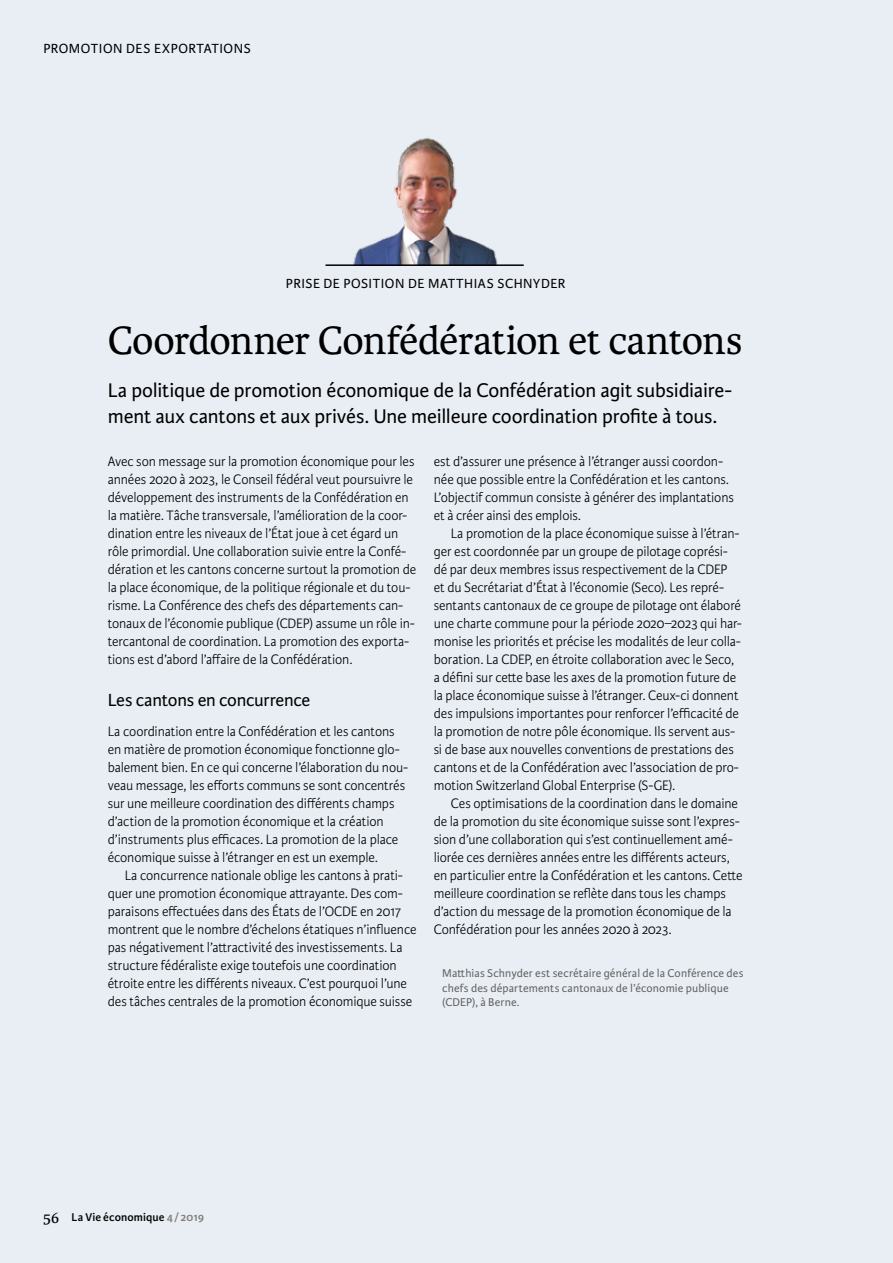
<style>
.page{position:relative;width:893px;height:1263px;background:#e9eef5}
.page>*{position:absolute;margin:0;border:0;box-sizing:border-box;transform-origin:0 0}
.t1{font:42px "Karmina";letter-spacing:-.01em;color:#000}
.t2{font:21px/25.5px "Karmina Sans";letter-spacing:-.005em;color:#000}
.t3{font:18.75px "Karmina Sans";letter-spacing:-.015em;color:#000}
.t4{font:300 14.55px/18px "Karmina Sans";letter-spacing:-.01em;color:#000;scale:.96 1}
.t5{font:14.1px "Karmina Sans";letter-spacing:.035em;color:#000}
.t6{font:12px/14.4px "Karmina Sans";letter-spacing:.01em;color:#6d6966}
.t7{font:600 12px "Karmina Sans";letter-spacing:.01em;color:#000}
.s1{font-family:"Karmina";font-weight:400;font-size:16.5px}
.s2{color:#817e7b}
</style>
<div class="page">
<img style="left:353px;top:137px;width:145px;height:127px">
<hr style="left:325px;top:264px;width:199px;height:2px;background:#000">
<p class="t5" style="left:43px;top:41px;width:209px">PROMOTION DES EXPORTATIONS</p>
<p class="t5" style="left:286px;top:276px;width:281px">PRISE DE POSITION DE MATTHIAS SCHNYDER</p>
<h1 class="t1" style="left:108px;top:316px;width:637px">Coordonner Confédération et cantons</h1>
<h2 class="t2" style="left:108px;top:378px;width:626px">La politique de promotion économique de la Confédération agit subsidiaire&shy;ment aux cantons et aux privés. Une meilleure coordination profite à tous.</h2>
<p class="t4" style="left:108px;top:453px;width:323px">Avec son message sur la promotion économique pour les années 2020 à 2023, le Conseil fédéral veut poursuivre le développement des instruments de la Confédération en la matière. Tâche transversale, l’amélioration de la coor&shy;dination entre les niveaux de l’État joue à cet égard un rôle primordial. Une collaboration suivie entre la Confé&shy;dération et les cantons concerne surtout la promotion de la place économique, de la politique régionale et du tou&shy;risme. La Conférence des chefs des départements can&shy;tonaux de l’économie publique (CDEP) assume un rôle in&shy;tercantonal de coordination. La promotion des exporta&shy;tions est d’abord l’affaire de la Confédération.</p>
<p class="t3" style="left:108px;top:690px;width:204px">Les cantons en concurrence</p>
<p class="t4" style="left:108px;top:723px;width:315px">La coordination entre la Confédération et les cantons en matière de promotion économique fonctionne glo&shy;balement bien. En ce qui concerne l’élaboration du nou&shy;veau message, les efforts communs se sont concentrés sur une meilleure coordination des différents champs d’action de la promotion économique et la création d’instruments plus efficaces. La promotion de la place économique suisse à l’étranger en est un exemple.</p>
<p class="t4" style="left:108px;top:867px;width:323px;text-indent:17px">La concurrence nationale oblige les cantons à prati&shy;quer une promotion économique attrayante. Des com&shy;paraisons effectuées dans des États de l’OCDE en 2017 montrent que le nombre d’échelons étatiques n’influence pas négativement l’attractivité des investissements. La structure fédéraliste exige toutefois une coordination étroite entre les différents niveaux. C’est pourquoi l’une des tâches centrales de la promotion économique suisse</p>
<p class="t4" style="left:434px;top:453px;width:314px">est d’assurer une présence à l’étranger aussi coordon&shy;née que possible entre la Confédération et les cantons.<br>L’objectif commun consiste à générer des implantations et à créer ainsi des emplois.</p>
<p class="t4" style="left:434px;top:525px;width:322px;text-indent:17px">La promotion de la place économique suisse à l’étran&shy;ger est coordonnée par un groupe de pilotage coprési&shy;dé par deux membres issus respectivement de la CDEP et du Secrétariat d’État à l’économie (Seco). Les repré&shy;sentants cantonaux de ce groupe de pilotage ont élaboré une charte commune pour la période 2020–2023 qui har&shy;monise les priorités et précise les modalités de leur colla&shy;boration. La CDEP, en étroite collaboration avec le Seco, a défini sur cette base les axes de la promotion future de la place économique suisse à l’étranger. Ceux-ci donnent des impulsions importantes pour renforcer l’efficacité de la promotion de notre pôle économique. Ils servent aus&shy;si de base aux nouvelles conventions de prestations des cantons et de la Confédération avec l’association de pro&shy;motion Switzerland Global Enterprise (S-GE).</p>
<p class="t4" style="left:434px;top:795px;width:323px;text-indent:17px">Ces optimisations de la coordination dans le domaine de la promotion du site économique suisse sont l’expres&shy;sion d’une collaboration qui s’est continuellement amé&shy;liorée ces dernières années entre les différents acteurs, en particulier entre la Confédération et les cantons. Cette meilleure coordination se reflète dans tous les champs d’action du message de la promotion économique de la Confédération pour les années 2020 à 2023.</p>
<p class="t6" style="left:442px;top:966px;width:303px">Matthias Schnyder est secrétaire général de la Conférence des chefs des départements cantonaux de l’économie publique (CDEP), à Berne.</p>
<p class="t7" style="left:43px;top:1210px;width:163px"><span class="s1">56</span> La Vie économique <span class="s2">4/2019</span></p>
</div>
